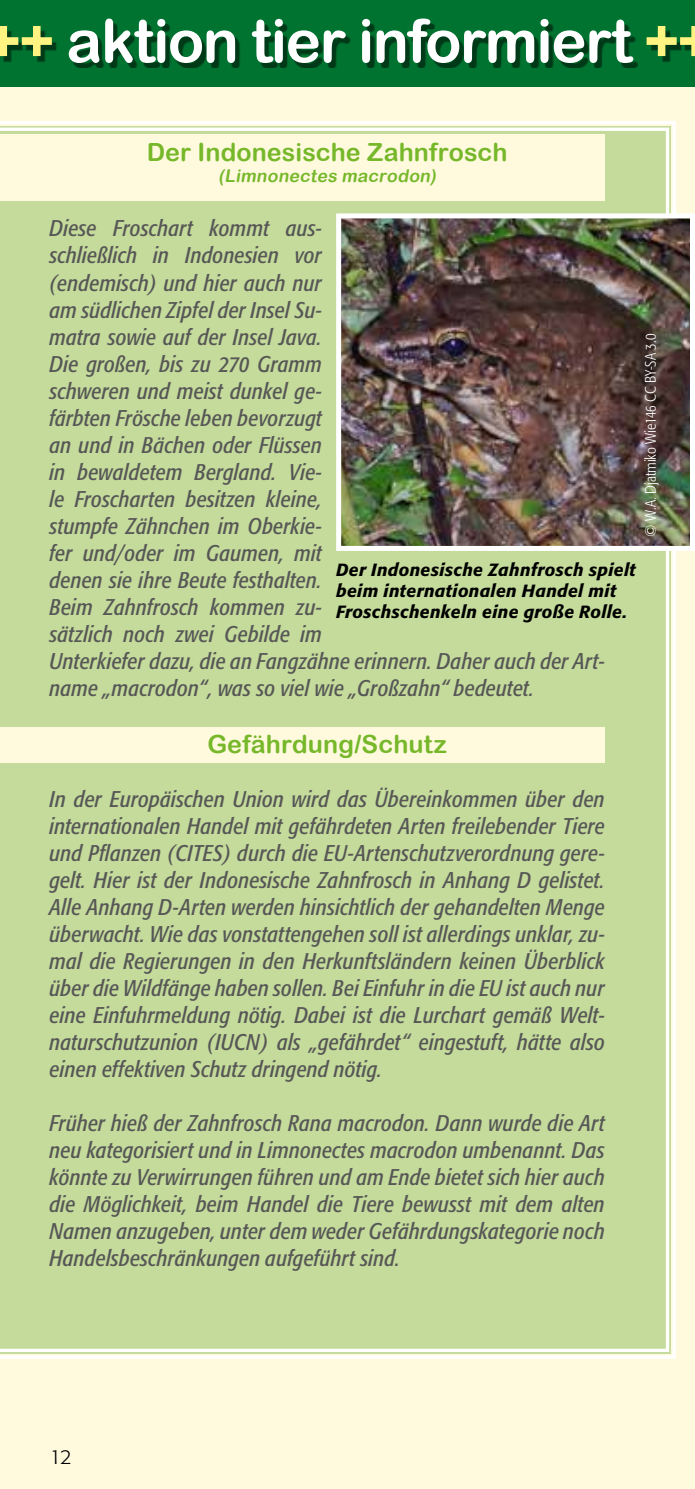
<style>
.page{position:relative;width:695px;height:1489px;background:#fff}
.page>*{position:absolute;margin:0;border:0;box-sizing:border-box;transform-origin:0 0}
.t1{font:60px "Arial Rounded MT Bold";letter-spacing:-.025em;color:#fff}
.t2{font:25px "Arial Rounded MT Bold";letter-spacing:.005em;color:#76b82a}
.t3{font:italic condensed 22.5px/27px "Formata";letter-spacing:.01em;color:#575756;text-align:justify}
.t4{font:300 20px "Formata";color:#000}
.t5{font:italic 500 17.5px/21px "Formata";letter-spacing:.02em;color:#000}
.t6{font:italic 17.5px "Arial Rounded MT Bold";color:#76b82a}
.t7{font:300 condensed 15px "Formata";color:#fff}
.s1{color:#fff482}
</style>
<div class="page">
<div style="left:0;top:0;width:694px;height:1488px;background:#fff9de"></div>
<div style="left:0;top:0;width:694px;height:87px;background:#007330"></div>
<div style="left:0;top:24px;width:694px;height:44px;background:#000;opacity:.5"></div>
<div style="left:0;top:127px;width:669px;height:1224px;background:#c4db9b"></div>
<div style="left:0;top:135px;width:604px;height:66px;background:#fff9de"></div>
<div style="left:0;top:726px;width:604px;height:36px;background:#fff9de"></div>
<img style="left:342px;top:219px;width:346px;height:326px">
<div style="left:336px;top:213px;width:358px;height:338px;border:5px solid #fff"></div>
<h1 class="t1" style="left:-14px;top:5px;width:694px"><span class="s1">++</span> aktion tier informiert <span class="s1">+</span></h1>
<p class="t2" style="left:147px;top:138px;width:362px">Der Indonesische Zahnfrosch</p>
<p class="t6" style="left:218px;top:166px;width:222px">(Limnonectes macrodon)</p>
<p class="t3" style="left:49px;top:215px;width:556px;text-align:left">Diese Froschart kommt aus-<br>schließlich in Indonesien vor<br>(endemisch) und hier auch nur<br>am südlichen Zipfel der Insel Su-<br>matra sowie auf der Insel Java.<br>Die großen, bis zu 270 Gramm<br>schweren und meist dunkel ge-<br>färbten Frösche leben bevorzugt<br>an und in Bächen oder Flüssen<br>in bewaldetem Bergland. Vie-<br>le Froscharten besitzen kleine,<br>stumpfe Zähnchen im Oberkie-<br>fer und/oder im Gaumen, mit<br>denen sie ihre Beute festhalten.<br>Beim Zahnfrosch kommen zu-<br>sätzlich noch zwei Gebilde im<br>Unterkiefer dazu, die an Fangzähne erinnern. Daher auch der Art&shy;name „macrodon“, was so viel wie „Großzahn“ bedeutet.</p>
<p class="t2" style="left:207px;top:729px;width:241px">Gefährdung/Schutz</p>
<p class="t3" style="left:49px;top:785px;width:556px">In der Europäischen Union wird das Übereinkommen über den internationalen Handel mit gefährdeten Arten freilebender Tiere und Pflanzen (CITES) durch die EU-Artenschutzverordnung gere&shy;gelt. Hier ist der Indonesische Zahnfrosch in Anhang D gelistet.<br>Alle Anhang D-Arten werden hinsichtlich der gehandelten Menge überwacht. Wie das vonstattengehen soll ist allerdings unklar, zu&shy;mal die Regierungen in den Herkunftsländern keinen Überblick über die Wildfänge haben sollen. Bei Einfuhr in die EU ist auch nur eine Einfuhrmeldung nötig. Dabei ist die Lurchart gemäß Welt&shy;naturschutzunion (IUCN) als „gefährdet“ eingestuft, hätte also einen effektiven Schutz dringend nötig.</p>
<p class="t3" style="left:49px;top:1109px;width:556px">Früher hieß der Zahnfrosch Rana macrodon. Dann wurde die Art neu kategorisiert und in Limnonectes macrodon umbenannt. Das könnte zu Verwirrungen führen und am Ende bietet sich hier auch die Möglichkeit, beim Handel die Tiere bewusst mit dem alten Namen anzugeben, unter dem weder Gefährdungskategorie noch Handelsbeschränkungen aufgeführt sind.</p>
<p class="t7" style="left:642px;top:537px;width:205px;rotate:-90deg">© W.A. Djatmiko Wie146 CC BY-SA 3.0</p>
<p class="t5" style="left:336px;top:559px;width:301px">Der Indonesische Zahnfrosch spielt beim internationalen Handel mit<br>Froschschenkeln eine große Rolle.</p>
<p class="t4" style="left:50px;top:1445px;width:24px">12</p>
</div>
